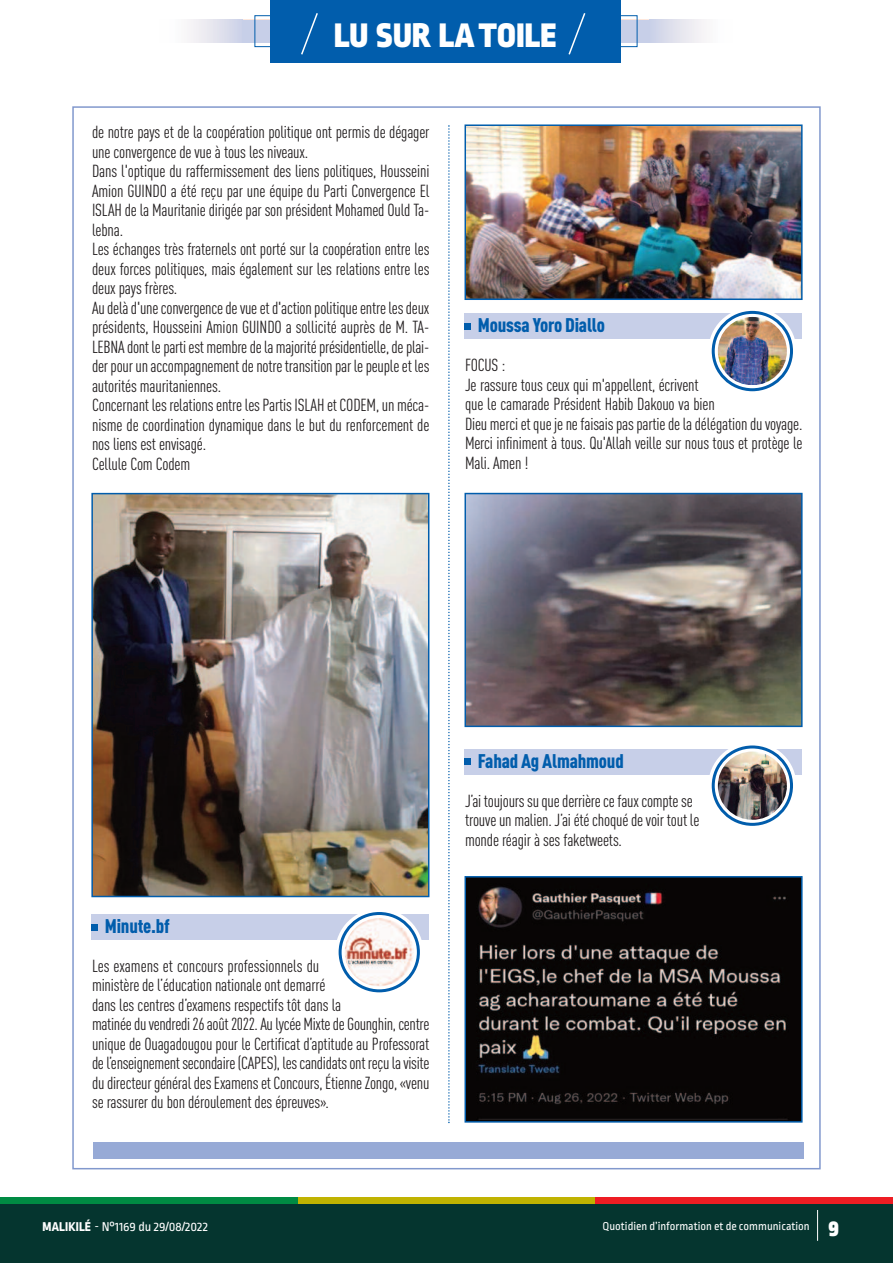
<style>
.page{position:relative;width:893px;height:1263px;background:#fff}
.page>*{position:absolute;margin:0;border:0;box-sizing:border-box;transform-origin:0 0}
.t1{font:900 36px "Ropa Sans Pro";letter-spacing:.01em;color:#fff}
.t2{font:900 condensed 19.5px "DIN Pro";letter-spacing:-.01em;color:#015dac}
.t3{font:condensed 17.25px/19.5px "DIN Pro";letter-spacing:-.01em;color:#231f20}
.t4{font:13.5px "Ropa Sans Pro";color:#fff}
.t5{font:12px "Ropa Sans Pro";color:#fff}
.s1{font-weight:800}
.s2{font-weight:900;font-size:24px}
</style>
<div class="page">
<div style="left:464px;top:749px;width:338px;height:25px;background:#c7cfe8"></div>
<svg style="left:465px;top:759px;width:6px;height:6px"></svg>
<div style="left:464px;top:314px;width:338px;height:25px;background:#c7cfe8"></div>
<svg style="left:465px;top:323px;width:6px;height:6px"></svg>
<div style="left:91px;top:915px;width:338px;height:25px;background:#c7cfe8"></div>
<svg style="left:92px;top:924px;width:6px;height:6px"></svg>
<div style="left:0;top:1203px;width:893px;height:60px;background:#05352f"></div>
<div style="left:0;top:1197px;width:298px;height:6px;background:#008b43"></div>
<div style="left:298px;top:1197px;width:297px;height:6px;background:#c0b301"></div>
<div style="left:595px;top:1197px;width:298px;height:6px;background:#ee1d23"></div>
<hr style="left:817px;top:1210px;width:1px;height:31px;background:#fff">
<div style="left:242px;top:20px;width:407px;height:23px;background:#c7cfe8"></div>
<div style="left:271px;top:0;width:350px;height:63px;background:#015dac"></div>
<svg style="left:301px;top:13px;width:17px;height:42px"></svg>
<svg style="left:568px;top:13px;width:18px;height:42px"></svg>
<div style="left:159px;top:20px;width:83px;height:23px;background:linear-gradient(to right,#fff,#d2d4e7)"></div>
<div style="left:649px;top:20px;width:84px;height:23px;background:linear-gradient(to right,#cfd2e6,#fff)"></div>
<svg style="left:448px;top:125px;width:2px;height:998px"></svg>
<div style="left:93px;top:1142px;width:711px;height:16px;background:#97aad6"></div>
<img style="left:467px;top:127px;width:333px;height:170px">
<div style="left:464px;top:124px;width:339px;height:176px;border:2px solid #015dac"></div>
<img style="left:467px;top:496px;width:333px;height:228px">
<div style="left:464px;top:493px;width:339px;height:234px;border:2px solid #015dac"></div>
<img style="left:467px;top:879px;width:333px;height:240px">
<div style="left:464px;top:876px;width:339px;height:246px;border:2px solid #015dac"></div>
<img style="left:94px;top:496px;width:332px;height:398px">
<div style="left:91px;top:493px;width:338px;height:404px;border:2px solid #015dac"></div>
<div style="left:335px;top:909px;width:88px;height:87px;background:#fff;border-radius:50%"></div>
<svg style="left:339px;top:912px;width:81px;height:80px"></svg>
<img style="left:345px;top:918px;width:69px;height:68px;border-radius:50%">
<div style="left:708px;top:307px;width:88px;height:88px;background:#fff;border-radius:50%"></div>
<svg style="left:712px;top:311px;width:81px;height:80px"></svg>
<img style="left:718px;top:317px;width:69px;height:67px;border-radius:50%">
<div style="left:708px;top:742px;width:88px;height:87px;background:#fff;border-radius:50%"></div>
<svg style="left:712px;top:745px;width:81px;height:81px"></svg>
<img style="left:718px;top:751px;width:69px;height:69px;border-radius:50%">
<h1 class="t1" style="left:334px;top:23px;width:224px">LU SURUNLAE TOILE</h1>
<p class="t3" style="left:92px;top:124px;width:339px">de notre pays et de la coopération politique ont permis de dégager une convergence de vue à tous les niveaux.<br>Dans l'optique du raffermissement des liens politiques, Housseini Amion GUINDO a été reçu par une équipe du Parti Convergence El ISLAH de la Mauritanie dirigée par son président Mohamed Ould Ta&shy;lebna.<br>Les échanges très fraternels ont porté sur la coopération entre les deux forces politiques, mais également sur les relations entre les deux pays frères.<br>Audelàd'uneconvergencedevueetd'actionpolitiqueentrelesdeux présidents, Housseini Amion GUINDO a sollicité auprès de M. TA-LEBNAdont lepartiestmembredelamajoritéprésidentielle,deplai&shy;derpourunaccompagnementdenotretransitionpar lepeupleet les autorités mauritaniennes.<br>Concernant les relations entre les Partis ISLAH et CODEM, un méca&shy;nisme de coordination dynamique dans le but du renforcement de nos liens est envisagé.<br>Cellule Com Codem</p>
<p class="t2" style="left:478px;top:318px;width:129px">Moussa Yoro Diallo</p>
<p class="t3" style="left:465px;top:357px;width:339px">FOCUS :<br>Je rassure tous ceux qui m'appellent, écrivent<br>que le camarade Président Habib Dakouo va bien<br>Dieu merci et que je ne faisais pas partie de la délégation du voyage.<br>Merci infiniment à tous. Qu'Allah veille sur nous tous et protège le Mali. Amen !</p>
<p class="t2" style="left:105px;top:919px;width:66px">Minute.bf</p>
<p class="t3" style="left:92px;top:958px;width:339px">Les examens et concours professionnels du<br>ministère de l’éducation nationale ont demarré<br>dans les centres d’examens respectifs tôt dans la matinéeduvendredi26août2022.AulycéeMixtede Gounghin,centre unique de Ouagadougou pour le Certificat d’aptitude au Professorat del’enseignementsecondaire(CAPES), lescandidatsont reçulavisite dudirecteurgénéraldesExamensetConcours,ÉtienneZongo,«venu se rassurer du bon déroulement des épreuves».</p>
<p class="t2" style="left:478px;top:754px;width:147px">Fahad Ag Almahmoud</p>
<p class="t3" style="left:465px;top:793px;width:236px">J’ai toujourssuquederrièrecefauxcomptese trouve un malien. J’ai été choqué de voir tout le monde réagir à ses faketweets.</p>
<p class="t4" style="left:43px;top:1222px;width:167px"><span class="s1">MALIKILé</span> - N°1169 du 29/08/2022</p>
<p class="t5" style="left:603px;top:1222px;width:238px">Quotidien d’information et de communication <span class="s2">9</span></p>
</div>
